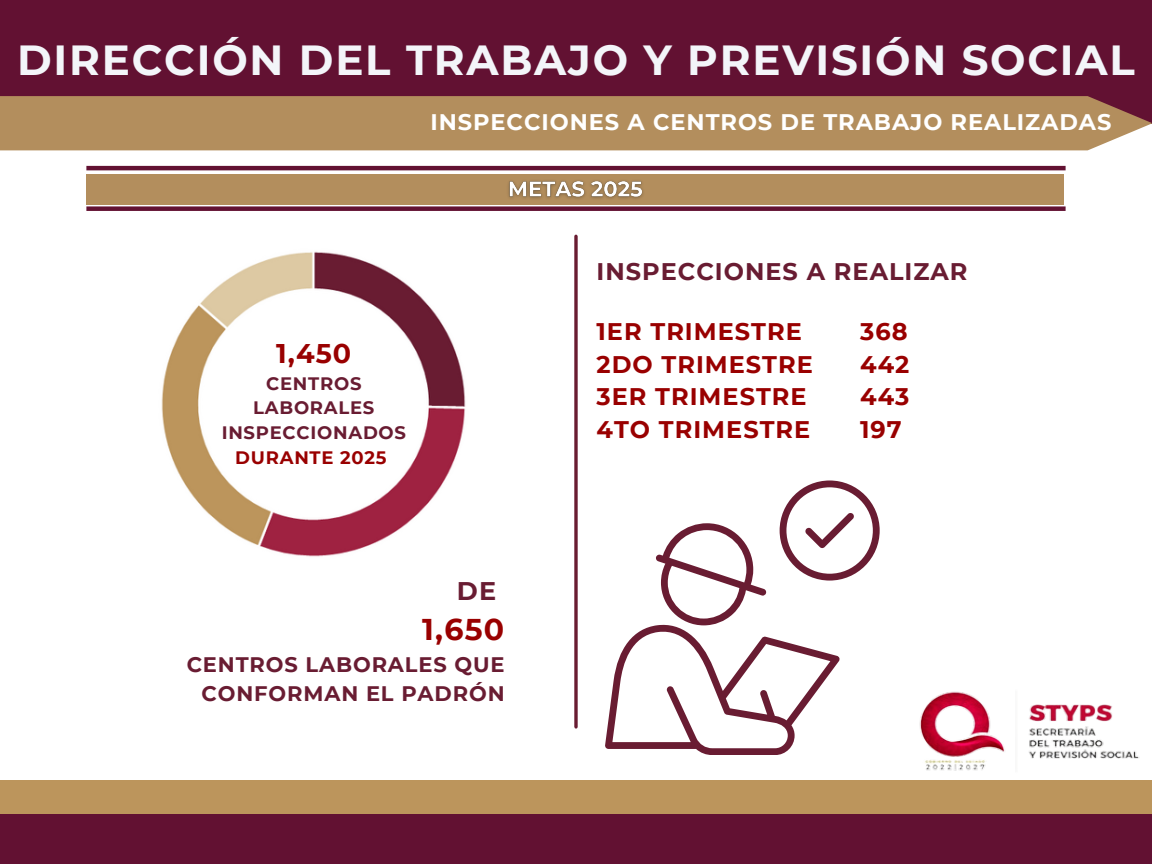
<style>
.page{position:relative;width:1152px;height:864px;background:#fff}
.page>*{position:absolute;margin:0;border:0;box-sizing:border-box;transform-origin:0 0}
.t1{font:700 42px "Montserrat";letter-spacing:.04em;color:#f3f5f9}
.t2{font:700 30px "Montserrat";color:#900}
.t3{font:700 27px "Montserrat";color:#900}
.t4{font:700 25.5px "Montserrat";color:#691c32}
.t5{font:700 24px/32.7px "Montserrat";letter-spacing:.04em;color:#900}
.t6{font:700 24px "Montserrat";letter-spacing:.04em;color:#691c32}
.t7{font:700 22.5px "Montserrat";letter-spacing:.04em;color:#fff}
.t8{font:700 21px/29.2px "Montserrat";letter-spacing:.04em;color:#691c32;text-align:right}
.t9{font:700 18px/24.8px "Montserrat";letter-spacing:.04em;color:#691c32;text-align:center}
.t10{font:700 18px "Montserrat";letter-spacing:.04em;color:#900}
</style>
<div class="page">
<div style="left:0;top:0;width:1152px;height:123px;background:#621132"></div>
<div style="left:0;top:96px;width:1152px;height:54px;background:#b38e5d"></div>
<div style="left:0;top:813px;width:1152px;height:51px;background:#621132"></div>
<div style="left:0;top:780px;width:1152px;height:33px;background:#bc955c"></div>
<hr style="left:86px;top:166px;width:980px;height:4px;background:#621132">
<div style="left:86px;top:206px;width:980px;height:5px;background:#621132"></div>
<div style="left:86px;top:174px;width:978px;height:30px;background:#b38e5d"></div>
<img style="left:919px;top:691px;width:220px;height:80px">
<svg style="left:574px;top:236px;width:4px;height:491px;background:#803f51"></svg>
<img style="left:161px;top:251px;width:305px;height:306px">
<svg style="left:605px;top:480px;width:274px;height:275px"></svg>
<img style="left:502px;top:181px;width:147px;height:24px">
<h1 class="t1" style="left:17px;top:35px;width:1119px">DIRECCIÓN DEL TRABAJO Y PREVISIÓN SOCIAL</h1>
<h2 class="t7" style="left:430px;top:108px;width:683px">INSPECCIONES A CENTROS DE TRABAJO REALIZADAS</h2>
<p class="t3" style="left:276px;top:336px;width:77px">1,450</p>
<p class="t9" style="left:222px;top:371px;width:186px">CENTROS<br>LABORALES<br>INSPECCIONADOS</p>
<p class="t10" style="left:235px;top:446px;width:153px">DURANTE 2025</p>
<p class="t4" style="left:457px;top:575px;width:41px">DE</p>
<p class="t2" style="left:422px;top:611px;width:83px">1,650</p>
<p class="t8" style="left:187px;top:650px;width:319px">CENTROS LABORALES QUE<br>CONFORMAN EL PADRÓN</p>
<p class="t6" style="left:597px;top:257px;width:373px">INSPECCIONES A REALIZAR</p>
<p class="t5" style="left:597px;top:315px;width:218px">1ER TRIMESTRE<br>2DO TRIMESTRE<br>3ER TRIMESTRE<br>4TO TRIMESTRE</p>
<h4 class="t5" style="left:860px;top:315px;width:51px;text-align:justify">368<br>442<br>443<br>197</h4>
</div>
